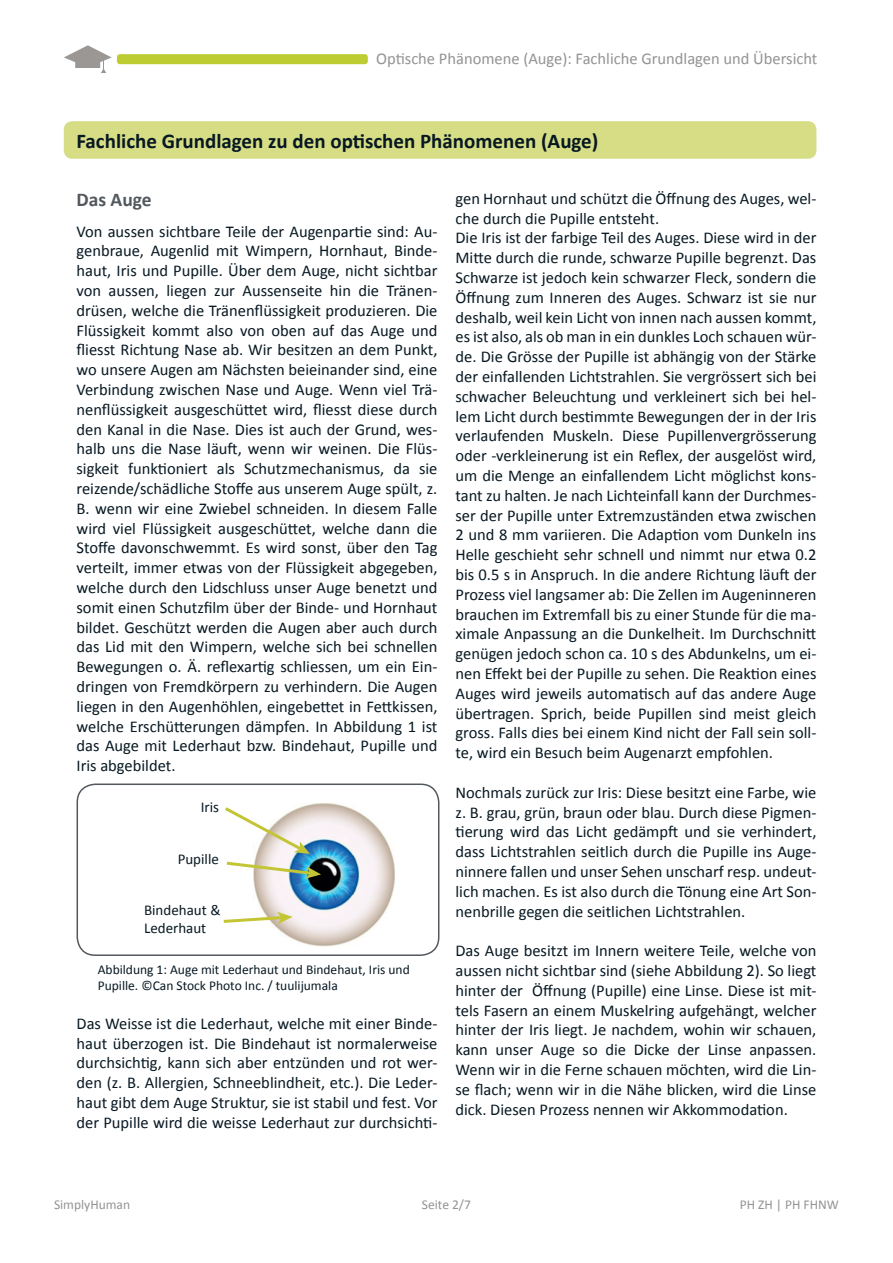
<style>
.page{position:relative;width:893px;height:1263px;background:#fff}
.page>*{position:absolute;margin:0;border:0;box-sizing:border-box;transform-origin:0 0}
.LP_Titel_1{font:700 21px "Calibri";color:#071822}
.LP_Titel_2_einspalti{font:700 19.5px "Calibri";color:#52585d}
.LP_Haupttext{font:16.5px/19.8px "Calibri";color:#071822;text-align:justify}
.t1{font:16.5px "Calibri";color:#939393}
.t2{font:15px/18px "Calibri";color:#071822}
.Copyright{font:13.5px/16.2px "Calibri";color:#071822}
.t3{font:13.5px "Calibri";color:#939393}
</style>
<div class="page">
<div style="left:117px;top:54px;width:251px;height:10px;background:#bdcd31;border-radius:3px"></div>
<svg style="left:64px;top:45px;width:48px;height:28px"></svg>
<div style="left:64px;top:121px;width:752px;height:38px;background:#d6dd85;border-radius:9px"></div>
<img style="left:253px;top:803px;width:142px;height:144px">
<svg style="left:225px;top:804px;width:85px;height:50px"></svg>
<svg style="left:226px;top:860px;width:95px;height:19px"></svg>
<svg style="left:223px;top:912px;width:70px;height:12px"></svg>
<div style="left:77px;top:783px;width:362px;height:173px;border:2px solid #52585d;border-radius:18px"></div>
<p class="t1" style="left:376px;top:48px;width:443px">Optische Phänomene (Auge): Fachliche Grundlagen und Übersicht</p>
<p class="LP_Titel_1" style="left:77px;top:127px;width:523px">Fachliche Grundlagen zu den optischen Phänomenen (Auge)</p>
<p class="LP_Titel_2_einspalti" style="left:77px;top:187px;width:77px">Das Auge</p>
<p class="LP_Haupttext" style="left:77px;top:221px;width:362px">Von aussen sichtbare Teile der Augenpartie sind: Au&shy;genbraue, Augenlid mit Wimpern, Hornhaut, Binde&shy;haut, Iris und Pupille. Über dem Auge, nicht sichtbar von aussen, liegen zur Aussenseite hin die Tränen&shy;drüsen, welche die Tränenflüssigkeit produzieren. Die Flüssigkeit kommt also von oben auf das Auge und fliesst Richtung Nase ab. Wir besitzen an dem Punkt, wo unsere Augen am Nächsten beieinander sind, eine Verbindung zwischen Nase und Auge. Wenn viel Trä&shy;nenflüssigkeit ausgeschüttet wird, fliesst diese durch den Kanal in die Nase. Dies ist auch der Grund, wes&shy;halb uns die Nase läuft, wenn wir weinen. Die Flüs&shy;sigkeit funktioniert als Schutzmechanismus, da sie reizende/schädliche Stoffe aus unserem Auge spült, z.<br>B. wenn wir eine Zwiebel schneiden. In diesem Falle wird viel Flüssigkeit ausgeschüttet, welche dann die Stoffe davonschwemmt. Es wird sonst, über den Tag verteilt, immer etwas von der Flüssigkeit abgegeben, welche durch den Lidschluss unser Auge benetzt und somit einen Schutzfilm über der Binde- und Hornhaut bildet. Geschützt werden die Augen aber auch durch das Lid mit den Wimpern, welche sich bei schnellen Bewegungen o. Ä. reflexartig schliessen, um ein Ein&shy;dringen von Fremdkörpern zu verhindern. Die Augen liegen in den Augenhöhlen, eingebettet in Fettkissen, welche Erschütterungen dämpfen. In Abbildung 1 ist das Auge mit Lederhaut bzw. Bindehaut, Pupille und Iris abgebildet.</p>
<p class="t2" style="left:201px;top:797px;width:20px">Iris</p>
<p class="t2" style="left:178px;top:850px;width:43px">Pupille</p>
<p class="t2" style="left:144px;top:901px;width:78px">Bindehaut &amp;<br>Lederhaut</p>
<p class="Copyright" style="left:98px;top:961px;width:313px">Abbildung 1: Auge mit Lederhaut und Bindehaut, Iris und<br>Pupille. ©Can Stock Photo Inc. / tuulijumala</p>
<p class="LP_Haupttext" style="left:77px;top:1013px;width:362px">Das Weisse ist die Lederhaut, welche mit einer Binde&shy;haut überzogen ist. Die Bindehaut ist normalerweise durchsichtig, kann sich aber entzünden und rot wer&shy;den (z. B. Allergien, Schneeblindheit, etc.). Die Leder&shy;haut gibt dem Auge Struktur, sie ist stabil und fest. Vor der Pupille wird die weisse Lederhaut zur durchsichti-</p>
<p class="LP_Haupttext" style="left:455px;top:188px;width:362px">gen Hornhaut und schützt die Öffnung des Auges, wel&shy;che durch die Pupille entsteht.</p>
<p class="LP_Haupttext" style="left:455px;top:228px;width:362px">Die Iris ist der farbige Teil des Auges. Diese wird in der Mitte durch die runde, schwarze Pupille begrenzt. Das Schwarze ist jedoch kein schwarzer Fleck, sondern die Öffnung zum Inneren des Auges. Schwarz ist sie nur deshalb, weil kein Licht von innen nach aussen kommt, es ist also, als ob man in ein dunkles Loch schauen wür&shy;de. Die Grösse der Pupille ist abhängig von der Stärke der einfallenden Lichtstrahlen. Sie vergrössert sich bei schwacher Beleuchtung und verkleinert sich bei hel&shy;lem Licht durch bestimmte Bewegungen der in der Iris verlaufenden Muskeln. Diese Pupillenvergrösserung oder -verkleinerung ist ein Reflex, der ausgelöst wird, um die Menge an einfallendem Licht möglichst kons&shy;tant zu halten. Je nach Lichteinfall kann der Durchmes&shy;ser der Pupille unter Extremzuständen etwa zwischen 2 und 8 mm variieren. Die Adaption vom Dunkeln ins Helle geschieht sehr schnell und nimmt nur etwa 0.2 bis 0.5 s in Anspruch. In die andere Richtung läuft der Prozess viel langsamer ab: Die Zellen im Augeninneren brauchen im Extremfall bis zu einer Stunde für die ma&shy;ximale Anpassung an die Dunkelheit. Im Durchschnitt genügen jedoch schon ca. 10 s des Abdunkelns, um ei&shy;nen Effekt bei der Pupille zu sehen. Die Reaktion eines Auges wird jeweils automatisch auf das andere Auge übertragen. Sprich, beide Pupillen sind meist gleich gross. Falls dies bei einem Kind nicht der Fall sein soll&shy;te, wird ein Besuch beim Augenarzt empfohlen.</p>
<p class="LP_Haupttext" style="left:455px;top:782px;width:362px">Nochmals zurück zur Iris: Diese besitzt eine Farbe, wie z. B. grau, grün, braun oder blau. Durch diese Pigmen&shy;tierung wird das Licht gedämpft und sie verhindert, dass Lichtstrahlen seitlich durch die Pupille ins Auge&shy;ninnere fallen und unser Sehen unscharf resp. undeut&shy;lich machen. Es ist also durch die Tönung eine Art Son&shy;nenbrille gegen die seitlichen Lichtstrahlen.</p>
<p class="LP_Haupttext" style="left:455px;top:941px;width:362px">Das Auge besitzt im Innern weitere Teile, welche von aussen nicht sichtbar sind (siehe Abbildung 2). So liegt hinter der Öffnung (Pupille) eine Linse. Diese ist mit&shy;tels Fasern an einem Muskelring aufgehängt, welcher hinter der Iris liegt. Je nachdem, wohin wir schauen, kann unser Auge so die Dicke der Linse anpassen.<br>Wenn wir in die Ferne schauen möchten, wird die Lin&shy;se flach; wenn wir in die Nähe blicken, wird die Linse dick. Diesen Prozess nennen wir Akkommodation.</p>
<p class="t3" style="left:54px;top:1196px;width:78px">SimplyHuman</p>
<p class="t3" style="left:422px;top:1196px;width:51px">Seite 2/7</p>
<p class="t3" style="left:740px;top:1196px;width:101px">PH ZH | PH FHNW</p>
</div>
